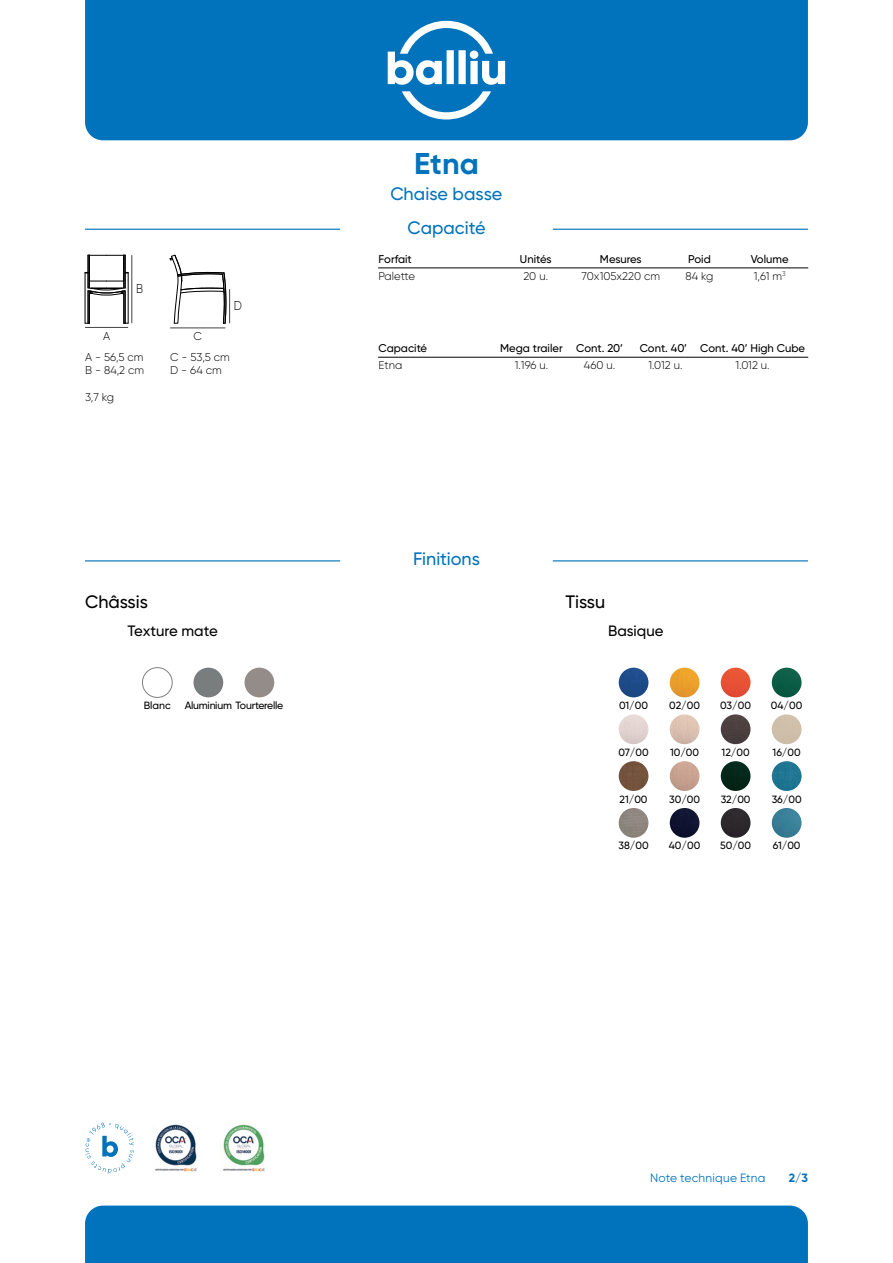
<style>
.page{position:relative;width:893px;height:1263px;background:#fff}
.page>*{position:absolute;margin:0;border:0;box-sizing:border-box;transform-origin:0 0}
.t1{font:700 30px "Gilroy";color:#0073bc}
.t2{font:500 18px/33.6px "Gilroy";color:#0073bc;text-align:center}
.t3{font:500 18px "Gilroy";color:#000}
.t4{font:500 15px "Gilroy";color:#000}
.t5{font:300 12.9px "Gilroy";color:#000;scale:.88 1}
.t6{font:12px "Gilroy";letter-spacing:.02em;color:#0073bc}
.t7{font:700 12px "Gilroy";color:#0073bc}
.t8{font:300 11.25px/13.5px "Gilroy";color:#000}
.t9{font:500 11.25px "Gilroy";color:#000}
.t10{font:300 11.25px "Gilroy";letter-spacing:-.025em;color:#000}
.t11{font:500 10.5px "Gilroy";color:#000}
.t12{font:500 10.5px "Gilroy";letter-spacing:-.025em;color:#000}
</style>
<div class="page">
<div style="left:85px;top:0;width:723px;height:140px;background:#0073bc"></div>
<svg style="left:388px;top:21px;width:117px;height:98px"></svg>
<hr style="left:553px;top:229px;width:255px;height:1px;background:#0073bc">
<hr style="left:85px;top:229px;width:255px;height:1px;background:#0073bc">
<hr style="left:378px;top:267px;width:430px;height:1px;background:#000">
<hr style="left:378px;top:357px;width:430px;height:1px;background:#000">
<div style="left:85px;top:1205px;width:723px;height:58px;background:#0073bc"></div>
<svg style="left:85px;top:1122px;width:49px;height:52px"></svg>
<img style="left:223px;top:1124px;width:42px;height:48px">
<img style="left:155px;top:1124px;width:45px;height:48px">
<img style="left:619px;top:668px;width:29px;height:29px;border-radius:15px">
<img style="left:670px;top:668px;width:29px;height:29px;border-radius:15px">
<img style="left:721px;top:668px;width:29px;height:29px;border-radius:15px">
<img style="left:772px;top:668px;width:29px;height:29px;border-radius:15px">
<img style="left:619px;top:714px;width:29px;height:30px;border-radius:15px">
<img style="left:670px;top:714px;width:29px;height:30px;border-radius:15px">
<img style="left:721px;top:714px;width:29px;height:30px;border-radius:15px">
<img style="left:772px;top:714px;width:29px;height:30px;border-radius:15px">
<img style="left:619px;top:761px;width:29px;height:30px;border-radius:15px">
<img style="left:670px;top:761px;width:29px;height:30px;border-radius:15px">
<img style="left:721px;top:761px;width:29px;height:30px;border-radius:15px">
<img style="left:772px;top:761px;width:29px;height:30px;border-radius:15px">
<img style="left:619px;top:808px;width:29px;height:30px;border-radius:15px">
<img style="left:670px;top:808px;width:29px;height:30px;border-radius:15px">
<img style="left:721px;top:808px;width:29px;height:30px;border-radius:15px">
<img style="left:772px;top:808px;width:29px;height:30px;border-radius:15px">
<hr style="left:553px;top:560px;width:255px;height:1px;background:#0073bc">
<hr style="left:85px;top:560px;width:255px;height:1px;background:#0073bc">
<div style="left:142px;top:667px;width:30px;height:31px;border:1px solid #808080;border-radius:50%"></div>
<div style="left:193px;top:668px;width:30px;height:29px;background:#7a7d7e;border-radius:50%"></div>
<div style="left:244px;top:668px;width:30px;height:29px;background:#938c89;border-radius:50%"></div>
<hr style="left:170px;top:327px;width:55px;height:1px;background:#434343">
<hr style="left:85px;top:327px;width:43px;height:1px;background:#434343">
<hr style="left:131px;top:255px;width:1px;height:68px;background:#434343">
<hr style="left:229px;top:289px;width:1px;height:34px;background:#434343">
<svg style="left:85px;top:255px;width:44px;height:69px"></svg>
<svg style="left:170px;top:254px;width:56px;height:70px"></svg>
<p class="t8" style="left:103px;top:329px;width:9px">A</p>
<p class="t5" style="left:136px;top:281px;width:9px">B</p>
<p class="t8" style="left:85px;top:350px;width:61px">A - 56,5 cm<br>B - 84,2 cm</p>
<p class="t8" style="left:85px;top:390px;width:31px">3,7 kg</p>
<p class="t8" style="left:193px;top:329px;width:10px">C</p>
<p class="t5" style="left:234px;top:298px;width:11px">D</p>
<p class="t8" style="left:170px;top:350px;width:61px">C - 53,5 cm<br>D - 64 cm</p>
<h2 class="t3" style="left:85px;top:591px;width:64px">Châssis</h2>
<h3 class="t4" style="left:128px;top:621px;width:92px">Texture mate</h3>
<p class="t11" style="left:144px;top:699px;width:29px">Blanc</p>
<p class="t12" style="left:185px;top:699px;width:100px">Aluminium Tourterelle</p>
<h1 class="t1" style="left:414px;top:145px;width:66px">Etna</h1>
<h2 class="t2" style="left:390px;top:177px;width:113px">Chaise basse<br>Capacité</h2>
<p class="t9" style="left:378px;top:252px;width:35px">Forfait</p>
<p class="t9" style="left:520px;top:252px;width:33px">Unités</p>
<p class="t9" style="left:600px;top:252px;width:43px">Mesures</p>
<p class="t9" style="left:688px;top:252px;width:24px">Poid</p>
<p class="t9" style="left:751px;top:252px;width:40px">Volume</p>
<p class="t10" style="left:378px;top:269px;width:38px">Palette</p>
<p class="t8" style="left:523px;top:269px;width:26px">20 u.</p>
<p class="t8" style="left:582px;top:269px;width:80px">70x105x220 cm</p>
<p class="t8" style="left:686px;top:269px;width:29px">84 kg</p>
<p class="t8" style="left:754px;top:269px;width:33px">1,61 m<sup>3</sup></p>
<p class="t9" style="left:378px;top:341px;width:50px">Capacité</p>
<p class="t9" style="left:500px;top:341px;width:124px">Mega trailer Cont. 20’</p>
<p class="t9" style="left:640px;top:341px;width:167px">Cont. 40’ Cont. 40’ High Cube</p>
<p class="t8" style="left:378px;top:358px;width:25px">Etna</p>
<p class="t8" style="left:515px;top:358px;width:35px">1.196 u.</p>
<p class="t8" style="left:584px;top:358px;width:33px">460 u.</p>
<p class="t8" style="left:648px;top:358px;width:36px">1.012 u.</p>
<p class="t8" style="left:736px;top:358px;width:36px">1.012 u.</p>
<h2 class="t2" style="left:413px;top:542px;width:68px">Finitions</h2>
<h2 class="t3" style="left:566px;top:591px;width:41px">Tissu</h2>
<h3 class="t4" style="left:608px;top:621px;width:57px">Basique</h3>
<p class="t11" style="left:619px;top:699px;width:30px">01/00</p>
<p class="t11" style="left:669px;top:699px;width:32px">02/00</p>
<p class="t11" style="left:720px;top:699px;width:32px">03/00</p>
<p class="t11" style="left:771px;top:699px;width:33px">04/00</p>
<p class="t11" style="left:618px;top:746px;width:32px">07/00</p>
<p class="t11" style="left:670px;top:746px;width:31px">10/00</p>
<p class="t11" style="left:722px;top:746px;width:30px">12/00</p>
<p class="t11" style="left:773px;top:746px;width:30px">16/00</p>
<p class="t11" style="left:620px;top:792px;width:29px">21/00</p>
<p class="t11" style="left:669px;top:792px;width:33px">30/00</p>
<p class="t11" style="left:721px;top:792px;width:31px">32/00</p>
<p class="t11" style="left:772px;top:792px;width:32px">36/00</p>
<p class="t11" style="left:618px;top:839px;width:32px">38/00</p>
<p class="t11" style="left:669px;top:839px;width:33px">40/00</p>
<p class="t11" style="left:720px;top:839px;width:32px">50/00</p>
<p class="t11" style="left:773px;top:839px;width:29px">61/00</p>
<p class="t6" style="left:650px;top:1170px;width:117px">Note technique Etna</p>
<p class="t7" style="left:789px;top:1170px;width:20px">2/3</p>
</div>
